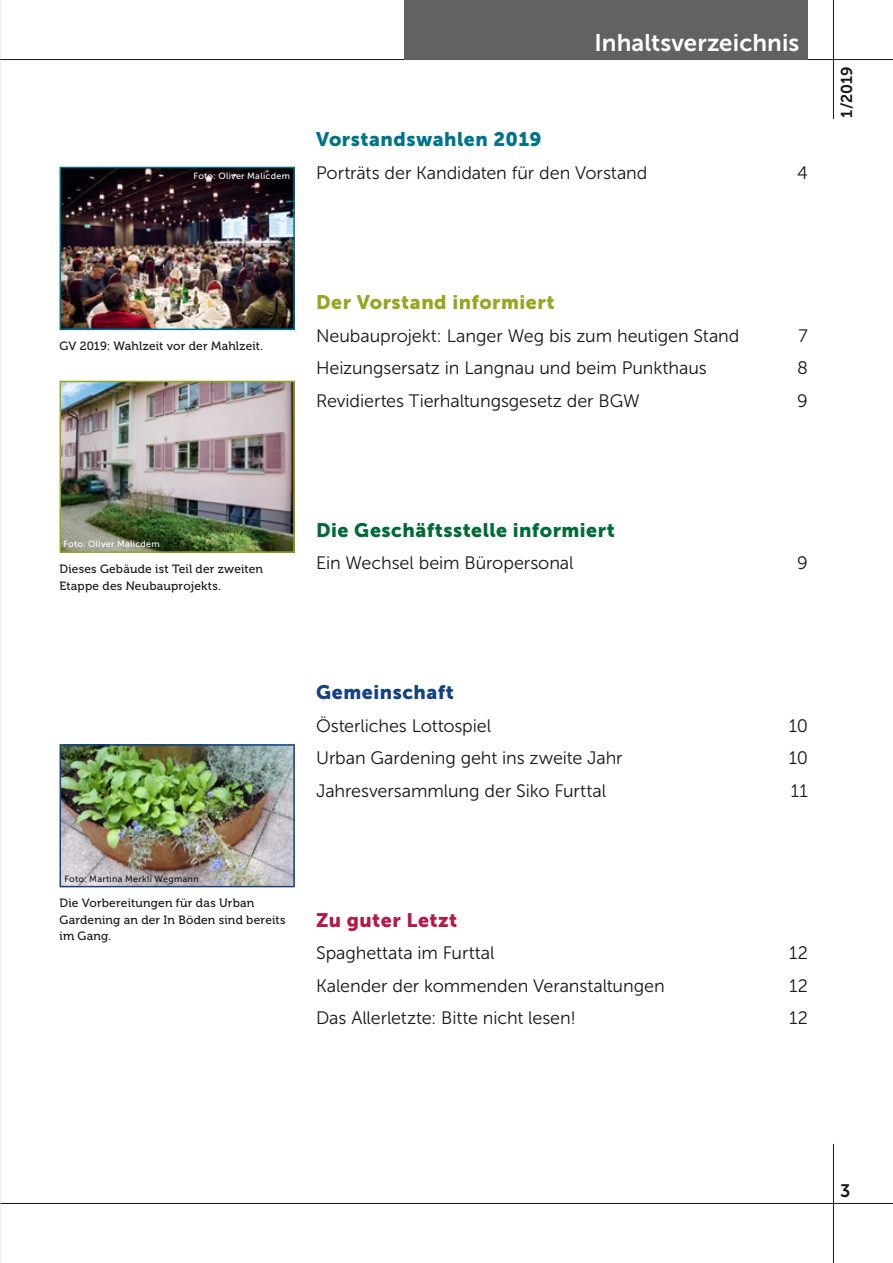
<style>
.page{position:relative;width:893px;height:1263px;background:#fff}
.page>*{position:absolute;margin:0;border:0;box-sizing:border-box;transform-origin:0 0}
.Ressort_rechts{font:24px "Museo Sans 700";letter-spacing:.005em;color:#fff}
.Titel_Inhaltsverzeic{font:19.5px "Museo Sans 900";letter-spacing:.025em;color:#006b38}
.Titel_Inhaltsverzeic-2{font:19.5px "Museo Sans 900";letter-spacing:.025em;color:#95a721}
.Titel_Inhaltsverzeic-3{font:19.5px "Museo Sans 900";letter-spacing:.025em;color:#00728b}
.Titel_Inhaltsverzeic-4{font:19.5px "Museo Sans 900";letter-spacing:.03em;color:#134182}
.Titel_Inhaltsverzeic-5{font:19.5px "Museo Sans 900";letter-spacing:.025em;color:#b71848}
.Grundschrift_Inhalts{font:18px "Museo Sans 300";letter-spacing:-.005em;color:#181716}
.t1{font:18px "Museo Sans 700";color:#181716}
.t2{font:15.75px "Museo Sans 700";color:#181716}
.Legende{font:12px/16.5px "Museo 500";letter-spacing:.015em;color:#181716}
.Legende_Fotohinweis{font:9px "Museo Sans 500";letter-spacing:.03em;color:#fff}
.Legende_Fotohinweis-2{font:9px "Museo Sans 500";letter-spacing:.03em;color:#181716}
</style>
<div class="page">
<hr style="left:0;top:1203px;width:893px;height:1px;background:#181716">
<hr style="left:833px;top:0;width:1px;height:119px;background:#181716">
<hr style="left:833px;top:1144px;width:1px;height:119px;background:#181716">
<img style="left:63px;top:170px;width:229px;height:157px">
<div style="left:60px;top:167px;width:235px;height:163px;border:2px solid #00728b"></div>
<hr style="left:0;top:59px;width:893px;height:1px;background:#181716">
<div style="left:404px;top:0;width:404px;height:59px;background:#626261"></div>
<img style="left:63px;top:747px;width:229px;height:137px">
<div style="left:60px;top:744px;width:235px;height:143px;border:2px solid #134182"></div>
<img style="left:63px;top:384px;width:229px;height:166px">
<div style="left:60px;top:381px;width:235px;height:172px;border:2px solid #95a721"></div>
<p class="Ressort_rechts" style="left:594px;top:29px;width:206px">Inhaltsverzeichnis</p>
<h1 class="Ressort_rechts" style="left:714px;top:29px;width:87px">Ressort</h1>
<p class="Legende_Fotohinweis" style="left:194px;top:171px;width:98px">Foto: Oliver Malicdem</p>
<p class="Titel_Inhaltsverzeic-3" style="left:316px;top:129px;width:227px">Vorstandswahlen 2019</p>
<p class="Grundschrift_Inhalts" style="left:316px;top:163px;width:333px">Porträts der Kandidaten für den Vorstand</p>
<p class="Grundschrift_Inhalts" style="left:797px;top:163px;width:12px">4</p>
<p class="t2" style="left:838px;top:118px;width:53px;rotate:-90deg">1 /2019</p>
<p class="Legende" style="left:60px;top:338px;width:205px">GV 2019: Wahlzeit vor der Mahlzeit.</p>
<p class="Titel_Inhaltsverzeic-2" style="left:316px;top:291px;width:240px">Der Vorstand informiert</p>
<p class="Grundschrift_Inhalts" style="left:316px;top:326px;width:425px">Neubauprojekt: Langer Weg bis zum heutigen Stand</p>
<p class="Grundschrift_Inhalts" style="left:799px;top:326px;width:11px">7</p>
<p class="Grundschrift_Inhalts" style="left:316px;top:358px;width:392px">Heizungsersatz in Langnau und beim Punkthaus</p>
<p class="Grundschrift_Inhalts" style="left:797px;top:358px;width:12px">8</p>
<p class="Grundschrift_Inhalts" style="left:316px;top:391px;width:325px">Revidiertes Tierhaltungsgesetz der BGW</p>
<p class="Grundschrift_Inhalts" style="left:797px;top:391px;width:12px">9</p>
<p class="Legende_Fotohinweis" style="left:63px;top:539px;width:98px">Foto: Oliver Malicdem</p>
<p class="Legende" style="left:60px;top:561px;width:205px">Dieses Gebäude ist Teil der zweiten<br>Etappe des Neubauprojekts.</p>
<p class="Titel_Inhaltsverzeic" style="left:316px;top:519px;width:300px">Die Geschäftsstelle informiert</p>
<p class="Grundschrift_Inhalts" style="left:316px;top:553px;width:259px">Ein Wechsel beim Büropersonal</p>
<p class="Grundschrift_Inhalts" style="left:797px;top:553px;width:12px">9</p>
<p class="Legende_Fotohinweis-2" style="left:64px;top:873px;width:136px">Foto: Martina Merkli Wegmann</p>
<p class="Legende" style="left:60px;top:895px;width:227px">Die Vorbereitungen für das Urban<br>Gardening an der In Böden sind bereits im Gang.</p>
<p class="Titel_Inhaltsverzeic-4" style="left:316px;top:681px;width:139px">Gemeinschaft</p>
<p class="Grundschrift_Inhalts" style="left:316px;top:716px;width:177px">Österliches Lottospiel</p>
<p class="Grundschrift_Inhalts" style="left:789px;top:716px;width:21px">10</p>
<p class="Grundschrift_Inhalts" style="left:316px;top:748px;width:308px">Urban Gardening geht ins zweite Jahr</p>
<p class="Grundschrift_Inhalts" style="left:789px;top:748px;width:21px">10</p>
<p class="Grundschrift_Inhalts" style="left:316px;top:781px;width:292px">Jahresversammlung der Siko Furttal</p>
<p class="Grundschrift_Inhalts" style="left:791px;top:781px;width:18px">11</p>
<p class="Titel_Inhaltsverzeic-5" style="left:316px;top:909px;width:143px">Zu guter Letzt</p>
<p class="Grundschrift_Inhalts" style="left:316px;top:943px;width:180px">Spaghettata im Furttal</p>
<p class="Grundschrift_Inhalts" style="left:789px;top:943px;width:20px">12</p>
<p class="Grundschrift_Inhalts" style="left:316px;top:976px;width:350px">Kalender der kommenden Veranstaltungen</p>
<p class="Grundschrift_Inhalts" style="left:789px;top:976px;width:20px">12</p>
<p class="Grundschrift_Inhalts" style="left:316px;top:1008px;width:261px">Das Allerletzte: Bitte nicht lesen!</p>
<p class="Grundschrift_Inhalts" style="left:789px;top:1008px;width:20px">12</p>
<p class="t1" style="left:840px;top:1180px;width:12px">3</p>
</div>
